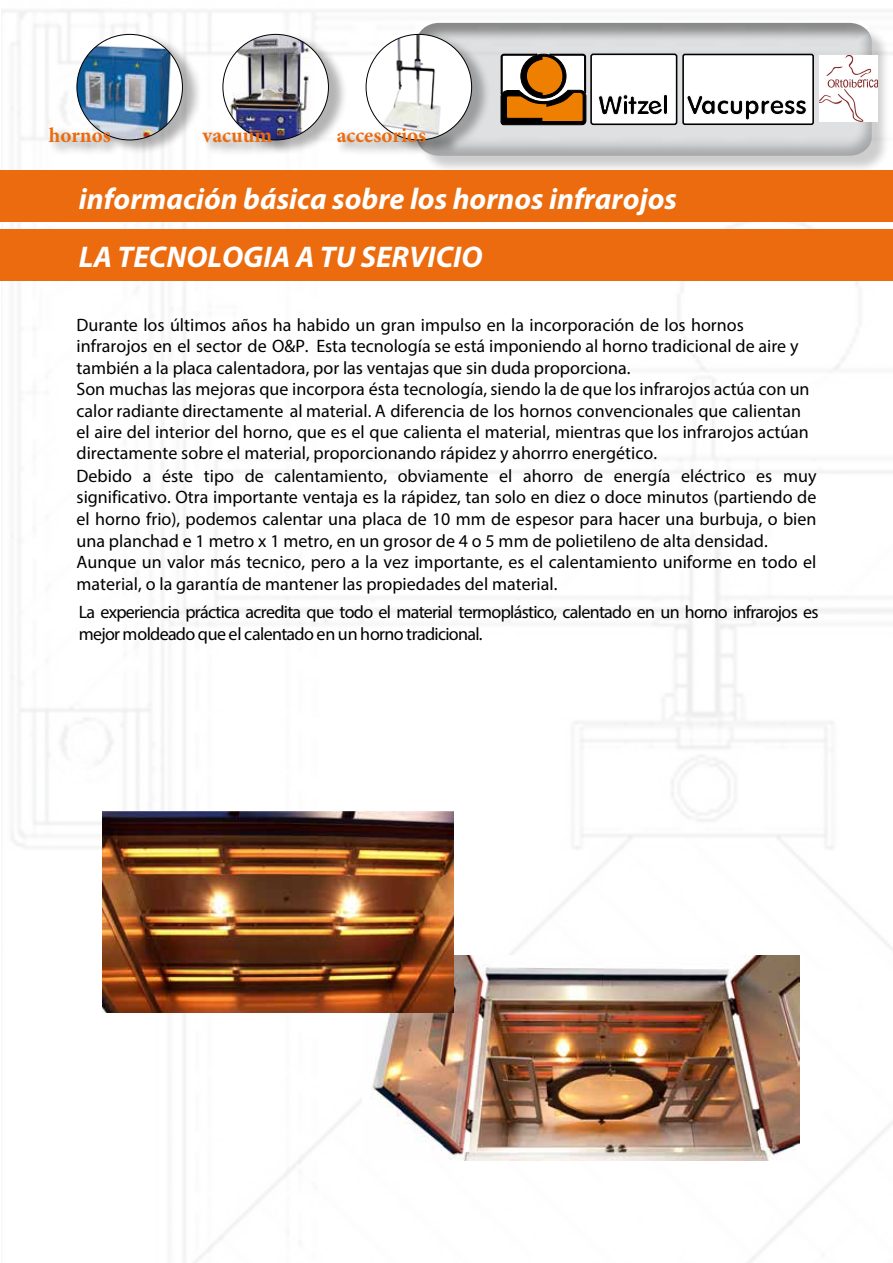
<style>
.page{position:relative;width:893px;height:1263px;background:#fff}
.page>*{position:absolute;margin:0;border:0;box-sizing:border-box;transform-origin:0 0}
.t1{font:italic 700 30px/58.1px "Myriad Pro";color:#fff}
.t2{font:700 21px "Minion Pro";color:#eb6b0e}
.t3{font:18px/21.6px "Myriad Pro";color:#000}
.t4{font:18px/21.6px "Myriad Pro";letter-spacing:-.04em;color:#000}
</style>
<div class="page">
<img style="left:2px;top:9px;width:891px;height:1254px">
<div style="left:419px;top:26px;width:471px;height:148px;background:#000;opacity:.4"></div>
<div style="left:416px;top:22px;width:456px;height:135px;background:#000;opacity:.75"></div>
<div style="left:591px;top:54px;width:86px;height:70px;background:#fff;border-radius:2px"></div>
<div style="left:590px;top:54px;width:87px;height:71px;border:2px solid #000;border-radius:2px"></div>
<svg style="left:598px;top:94px;width:70px;height:21px"></svg>
<div style="left:683px;top:54px;width:130px;height:70px;background:#fff;border-radius:2px"></div>
<div style="left:682px;top:54px;width:132px;height:71px;border:2px solid #000;border-radius:2px"></div>
<svg style="left:687px;top:95px;width:120px;height:25px"></svg>
<svg style="left:500px;top:54px;width:86px;height:71px"></svg>
<div style="left:79px;top:33px;width:123px;height:122px;background:#000;opacity:.3"></div>
<svg style="left:77px;top:34px;width:105px;height:106px"></svg>
<img style="left:77px;top:40px;width:99px;height:100px">
<div style="left:225px;top:33px;width:123px;height:122px;background:#000;opacity:.3"></div>
<div style="left:223px;top:34px;width:105px;height:106px;background:#fff;border-radius:50%"></div>
<img style="left:225px;top:34px;width:89px;height:106px">
<div style="left:368px;top:33px;width:123px;height:122px;background:#000;opacity:.3"></div>
<div style="left:366px;top:34px;width:106px;height:106px;background:#fff;border-radius:50%"></div>
<img style="left:366px;top:34px;width:91px;height:91px">
<img style="left:363px;top:955px;width:436px;height:206px">
<img style="left:102px;top:812px;width:352px;height:200px">
<div style="left:48px;top:126px;width:73px;height:31px;background:#000;opacity:.3"></div>
<div style="left:200px;top:126px;width:92px;height:31px;background:#000;opacity:.3"></div>
<div style="left:335px;top:125px;width:125px;height:32px;background:#000;opacity:.3"></div>
<div style="left:0;top:170px;width:893px;height:51px;background:#eb6b0e"></div>
<div style="left:0;top:230px;width:893px;height:51px;background:#eb6b0e"></div>
<img style="left:819px;top:56px;width:59px;height:65px">
<p class="t2" style="left:49px;top:121px;width:64px">hornos</p>
<p class="t2" style="left:203px;top:121px;width:71px">vacuum</p>
<p class="t2" style="left:337px;top:121px;width:91px">accesorios</p>
<h1 class="t1" style="left:79px;top:169px;width:599px">información básica sobre los hornos infrarojos<br>LA TECNOLOGIA A TU SERVICIO</h1>
<p class="t3" style="left:77px;top:314px;width:741px">Durante los últimos años ha habido un gran impulso en la incorporación de los hornos infrarojos en el sector de O&amp;P. Esta tecnología se está imponiendo al horno tradicional de aire y también a la placa calentadora, por las ventajas que sin duda proporciona.<br>Son muchas las mejoras que incorpora ésta tecnología, siendo la de que los infrarojos actúa con un calor radiante directamente al material. A diferencia de los hornos convencionales que calientan el aire del interior del horno, que es el que calienta el material, mientras que los infrarojos actúan directamente sobre el material, proporcionando rápidez y ahorrro energético.<br>Debido a éste tipo de calentamiento, obviamente el ahorro de energía eléctrico es muy significativo. Otra importante ventaja es la rápidez, tan solo en diez o doce minutos (partiendo de el horno frio), podemos calentar una placa de 10 mm de espesor para hacer una burbuja, o bien una planchad e 1 metro x 1 metro, en un grosor de 4 o 5 mm de polietileno de alta densidad.<br>Aunque un valor más tecnico, pero a la vez importante, es el calentamiento uniforme en todo el material, o la garantía de mantener las propiedades del material.</p>
<p class="t4" style="left:79px;top:601px;width:741px">La experiencia práctica acredita que todo el material termoplástico, calentado en un horno infrarojos es mejor moldeado que el calentado en un horno tradicional.</p>
</div>
